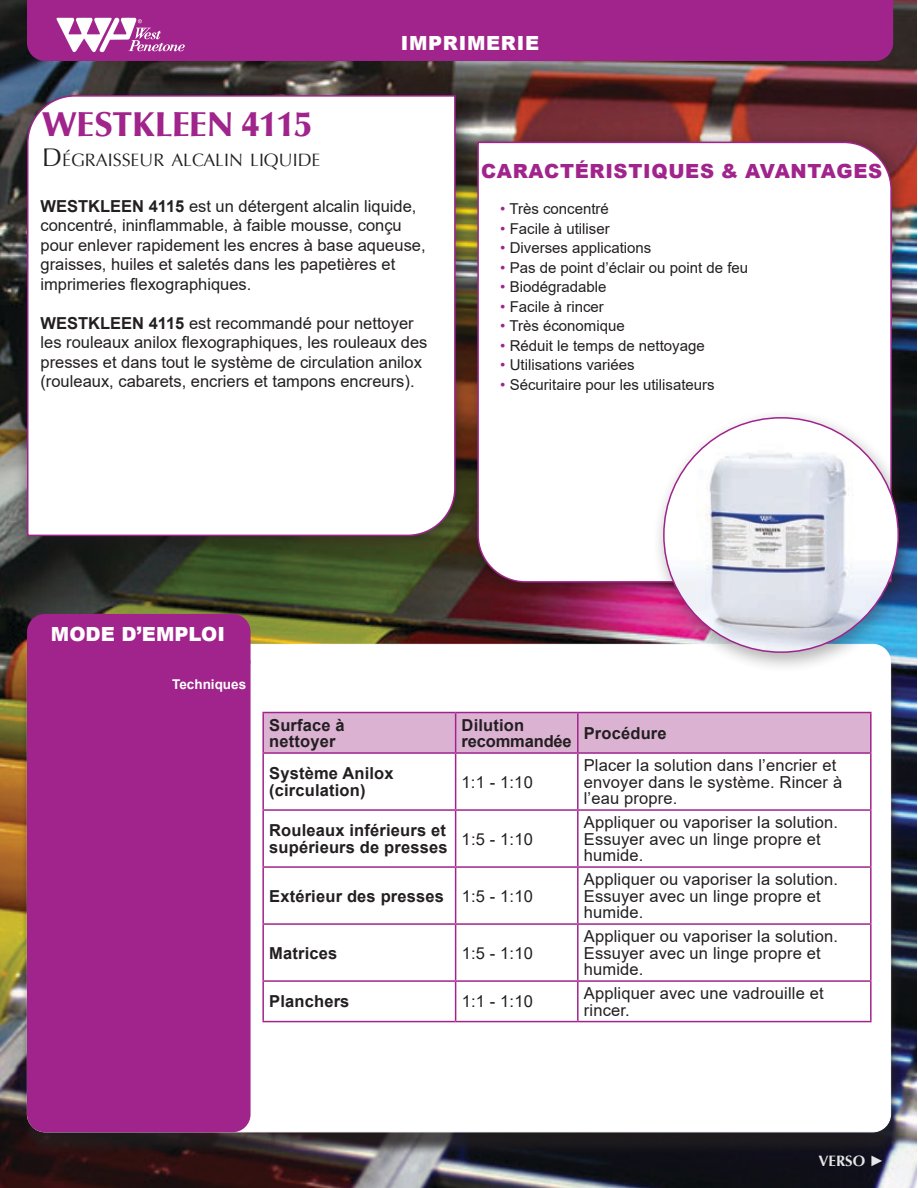
<style>
.page{position:relative;width:918px;height:1188px;background:#fff}
.page>*{position:absolute;margin:0;border:0;box-sizing:border-box;transform-origin:0 0}
.t1{font:900 34.5px "Optima LT Pro";color:#a0248b}
.t2{font:900 19.5px "Arial";letter-spacing:.035em;color:#a0248b}
.t3{font:900 19.5px "Arial";color:#fff}
.t4{font:900 19.5px "Arial";letter-spacing:.035em;color:#fff}
.t5{font:17.85px "Optima LT Pro";color:#231f20}
.t6{font:16.5px/16.5px "Arial";color:#231f20}
.t7{font:700 16.5px/16.5px "Arial";letter-spacing:.01em;color:#231f20}
.t8{font:700 16.5px "Arial";letter-spacing:-.01em;color:#231f20}
.t9{font:15px "Arial";color:#231f20}
.t10{font:700 15px "Optima LT Pro";color:#fff}
.t11{font:700 13.5px "Arial";color:#fff}
.s1{font-size:25.5px}
.s2{font-weight:700}
.s3{color:#a0248b}
.s4{font-family:"Arial"}
</style>
<div class="page">
<img style="left:0;top:0;width:917px;height:1188px">
<div style="left:27px;top:0;width:866px;height:61px;background:#a0248b"></div>
<svg style="left:56px;top:16px;width:129px;height:36px"></svg>
<div style="left:21px;top:650px;width:880px;height:505px;background:#231f20;opacity:.75"></div>
<div style="left:27px;top:644px;width:864px;height:488px;background:#fff;border-radius:18px"></div>
<div style="left:27px;top:646px;width:224px;height:486px;background:#a0248b;border-radius:18px"></div>
<div style="left:27px;top:614px;width:224px;height:65px;background:#a0248b;border-radius:18px"></div>
<div style="left:13px;top:83px;width:459px;height:471px;background:#231f20;opacity:.5"></div>
<svg style="left:26px;top:94px;width:430px;height:443px"></svg>
<div style="left:465px;top:129px;width:445px;height:471px;background:#231f20;opacity:.5"></div>
<svg style="left:477px;top:141px;width:416px;height:442px"></svg>
<div style="left:264px;top:713px;width:606px;height:39px;background:#dcb2d3"></div>
<hr style="left:262px;top:712px;width:194px;height:1px;background:#a0248b">
<hr style="left:262px;top:713px;width:2px;height:39px;background:#a0248b">
<hr style="left:456px;top:712px;width:122px;height:1px;background:#a0248b">
<hr style="left:455px;top:713px;width:1px;height:39px;background:#a0248b">
<hr style="left:578px;top:712px;width:294px;height:1px;background:#a0248b">
<hr style="left:577px;top:713px;width:2px;height:39px;background:#a0248b">
<hr style="left:870px;top:713px;width:2px;height:39px;background:#a0248b">
<hr style="left:262px;top:752px;width:194px;height:2px;background:#a0248b">
<hr style="left:262px;top:754px;width:2px;height:55px;background:#a0248b">
<hr style="left:456px;top:752px;width:122px;height:2px;background:#a0248b">
<hr style="left:455px;top:754px;width:1px;height:55px;background:#a0248b">
<hr style="left:578px;top:752px;width:294px;height:2px;background:#a0248b">
<hr style="left:577px;top:754px;width:2px;height:55px;background:#a0248b">
<hr style="left:870px;top:754px;width:2px;height:55px;background:#a0248b">
<hr style="left:262px;top:809px;width:194px;height:2px;background:#a0248b">
<hr style="left:262px;top:811px;width:2px;height:55px;background:#a0248b">
<hr style="left:456px;top:809px;width:122px;height:2px;background:#a0248b">
<hr style="left:455px;top:811px;width:1px;height:55px;background:#a0248b">
<hr style="left:578px;top:809px;width:294px;height:2px;background:#a0248b">
<hr style="left:577px;top:811px;width:2px;height:55px;background:#a0248b">
<hr style="left:870px;top:811px;width:2px;height:55px;background:#a0248b">
<hr style="left:262px;top:866px;width:194px;height:2px;background:#a0248b">
<hr style="left:262px;top:868px;width:2px;height:55px;background:#a0248b">
<hr style="left:456px;top:866px;width:122px;height:2px;background:#a0248b">
<hr style="left:455px;top:868px;width:1px;height:55px;background:#a0248b">
<hr style="left:578px;top:866px;width:294px;height:2px;background:#a0248b">
<hr style="left:577px;top:868px;width:2px;height:55px;background:#a0248b">
<hr style="left:870px;top:868px;width:2px;height:55px;background:#a0248b">
<hr style="left:262px;top:923px;width:194px;height:2px;background:#a0248b">
<hr style="left:262px;top:925px;width:2px;height:55px;background:#a0248b">
<hr style="left:456px;top:923px;width:122px;height:2px;background:#a0248b">
<hr style="left:455px;top:925px;width:1px;height:55px;background:#a0248b">
<hr style="left:578px;top:923px;width:294px;height:2px;background:#a0248b">
<hr style="left:577px;top:925px;width:2px;height:55px;background:#a0248b">
<hr style="left:870px;top:925px;width:2px;height:55px;background:#a0248b">
<hr style="left:262px;top:980px;width:194px;height:2px;background:#a0248b">
<hr style="left:262px;top:982px;width:2px;height:39px;background:#a0248b">
<hr style="left:456px;top:980px;width:122px;height:2px;background:#a0248b">
<hr style="left:455px;top:982px;width:1px;height:39px;background:#a0248b">
<hr style="left:578px;top:980px;width:294px;height:2px;background:#a0248b">
<hr style="left:577px;top:982px;width:2px;height:39px;background:#a0248b">
<hr style="left:870px;top:982px;width:2px;height:39px;background:#a0248b">
<hr style="left:262px;top:1021px;width:194px;height:1px;background:#a0248b">
<hr style="left:456px;top:1021px;width:122px;height:1px;background:#a0248b">
<hr style="left:578px;top:1021px;width:294px;height:1px;background:#a0248b">
<div style="left:652px;top:408px;width:265px;height:265px;background:#231f20;opacity:.33"></div>
<img style="left:664px;top:418px;width:234px;height:234px">
<p class="t4" style="left:401px;top:28px;width:140px">IMPRIMERIE</p>
<p class="t1" style="left:42px;top:102px;width:270px">WESTKLEEN 4115</p>
<p class="t5" style="left:42px;top:149px;width:280px"><span class="s1">D</span>ÉGRAISSEUR ALCALIN LIQUIDE</p>
<p class="t6" style="left:40px;top:196px;width:387px;line-height:19.5px"><span class="s2">WESTKLEEN 4115</span> est un détergent alcalin liquide, concentré, ininflammable, à faible mousse, conçu pour enlever rapidement les encres à base aqueuse, graisses, huiles et saletés dans les papetières et imprimeries flexographiques.</p>
<p class="t6" style="left:40px;top:313px;width:389px;line-height:19.5px"><span class="s2">WESTKLEEN 4115</span> est recommandé pour nettoyer les rouleaux anilox flexographiques, les rouleaux des presses et dans tout le système de circulation anilox (rouleaux, cabarets, encriers et tampons encreurs).</p>
<p class="t2" style="left:481px;top:157px;width:403px">CARACTÉRISTIQUES &amp; AVANTAGES</p>
<p class="t9" style="left:500px;top:199px;width:110px"><span class="s3">•</span> Très concentré</p>
<p class="t9" style="left:500px;top:218px;width:111px"><span class="s3">•</span> Facile à utiliser</p>
<p class="t9" style="left:500px;top:238px;width:153px"><span class="s3">•</span> Diverses applications</p>
<p class="t9" style="left:500px;top:257px;width:249px"><span class="s3">•</span> Pas de point d’éclair ou point de feu</p>
<p class="t9" style="left:500px;top:277px;width:108px"><span class="s3">•</span> Biodégradable</p>
<p class="t9" style="left:500px;top:296px;width:105px"><span class="s3">•</span> Facile à rincer</p>
<p class="t9" style="left:500px;top:316px;width:126px"><span class="s3">•</span> Très économique</p>
<p class="t9" style="left:500px;top:335px;width:206px"><span class="s3">•</span> Réduit le temps de nettoyage</p>
<p class="t9" style="left:500px;top:355px;width:136px"><span class="s3">•</span> Utilisations variées</p>
<p class="t9" style="left:500px;top:374px;width:216px"><span class="s3">•</span> Sécuritaire pour les utilisateurs</p>
<p class="t3" style="left:51px;top:620px;width:176px">MODE D’EMPLOI</p>
<p class="t11" style="left:172px;top:674px;width:76px">Techniques</p>
<p class="t7" style="left:269px;top:717px;width:77px">Surface à</p>
<p class="t7" style="left:269px;top:733px;width:68px">nettoyer</p>
<p class="t7" style="left:269px;top:765px;width:126px">Système Anilox</p>
<p class="t7" style="left:269px;top:782px;width:98px">(circulation)</p>
<p class="t7" style="left:462px;top:717px;width:64px">Dilution</p>
<p class="t8" style="left:462px;top:730px;width:112px">recommandée</p>
<p class="t6" style="left:462px;top:773px;width:73px">1:1 - 1:10</p>
<p class="t7" style="left:584px;top:725px;width:84px">Procédure</p>
<p class="t6" style="left:584px;top:757px;width:260px">Placer la solution dans l’encrier et envoyer dans le système. Rincer à l’eau propre.</p>
<p class="t7" style="left:269px;top:822px;width:180px">Rouleaux inférieurs et supérieurs de presses</p>
<p class="t6" style="left:462px;top:830px;width:73px">1:5 - 1:10</p>
<p class="t7" style="left:269px;top:888px;width:176px">Extérieur des presses</p>
<p class="t6" style="left:462px;top:887px;width:73px">1:5 - 1:10</p>
<p class="t7" style="left:269px;top:945px;width:70px">Matrices</p>
<p class="t6" style="left:462px;top:944px;width:73px">1:5 - 1:10</p>
<p class="t6" style="left:584px;top:814px;width:256px">Appliquer ou vaporiser la solution.<br>Essuyer avec un linge propre et humide.</p>
<p class="t6" style="left:584px;top:871px;width:256px">Appliquer ou vaporiser la solution.<br>Essuyer avec un linge propre et humide.</p>
<p class="t6" style="left:584px;top:928px;width:256px">Appliquer ou vaporiser la solution.<br>Essuyer avec un linge propre et humide.</p>
<p class="t7" style="left:269px;top:993px;width:82px">Planchers</p>
<p class="t6" style="left:462px;top:993px;width:73px">1:1 - 1:10</p>
<p class="t6" style="left:584px;top:985px;width:241px">Appliquer avec une vadrouille et rincer.</p>
<p class="t10" style="left:819px;top:1151px;width:67px">VERSO <span class="s4">►</span></p>
</div>
